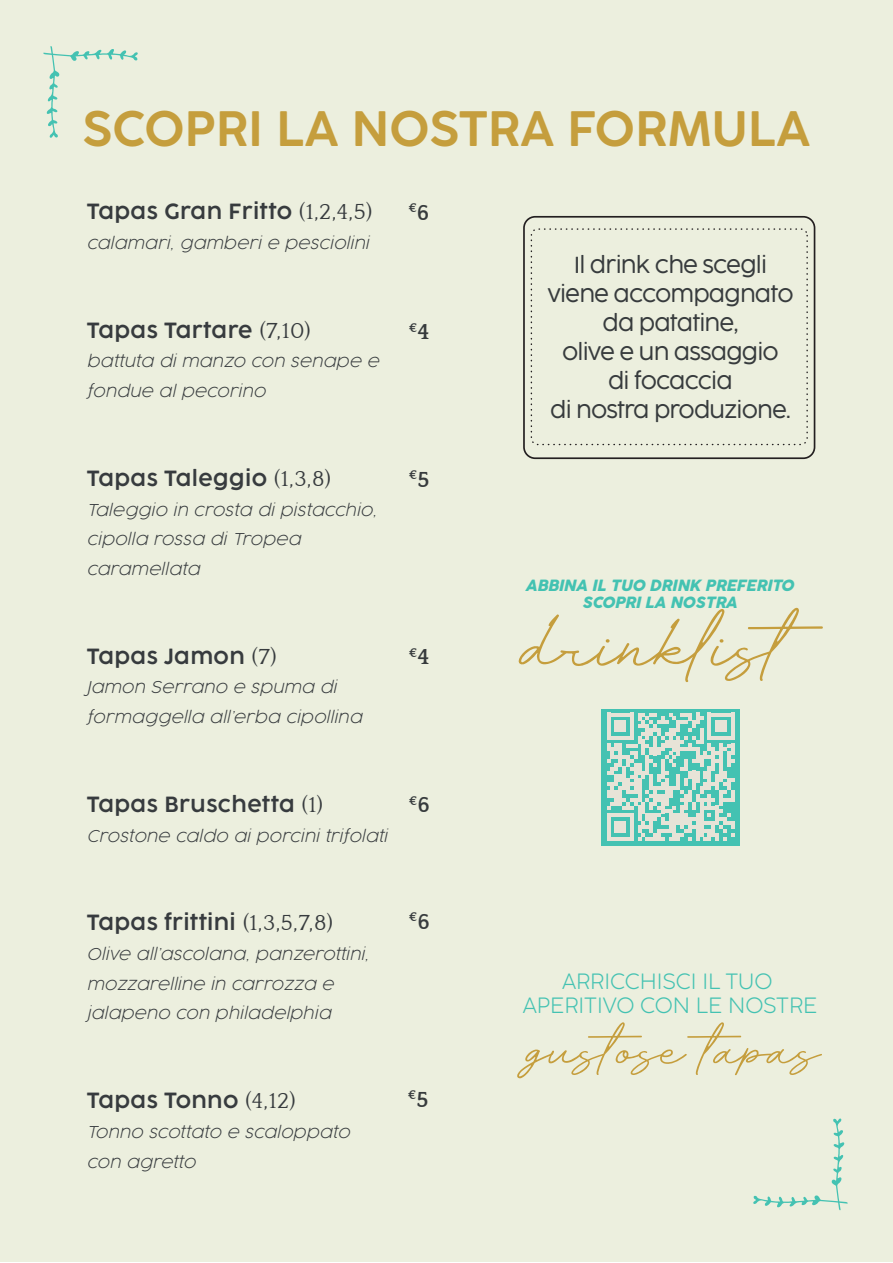
<style>
.page{position:relative;width:893px;height:1263px;background:#fff}
.page>*{position:absolute;margin:0;border:0;box-sizing:border-box;transform-origin:0 0}
.t1{font:77.25px "Velocity DEMO Regular";letter-spacing:-.005em;color:#c59e3d;scale:1.1 1}
.t2{font:55.65px "Velocity DEMO Regular";color:#c59e3d;scale:1.1 1}
.t3{font:300 46.05px "Cocogoose Pro Trial";color:#c59e3d}
.t4{font:300 21.45px/29.1px "Cocogoose Pro Trial";letter-spacing:-.04em;color:#373b3d;text-align:center}
.t5{font:200 20.55px/24.6px "Cocogoose Pro Trial";color:#44c2b2;text-align:center}
.t6{font:300 20.4px "Cocogoose Pro Trial";letter-spacing:.02em;color:#373b3e}
.t7{font:italic 200 16.35px/29.7px "Cocogoose Pro";letter-spacing:.02em;color:#373b3e}
.t8{font:italic 15.45px/17.4px "Cocogoose Pro";letter-spacing:-.02em;color:#44c2b2;text-align:center}
.t9{font:700 13.05px "Quattrocento";color:#373b3d}
.s1{font-family:"Quattrocento";font-weight:400;font-size:22.35px}
.s2{font-size:22.35px}
</style>
<div class="page">
<div style="left:0;top:0;width:893px;height:1262px;background:#ecefde"></div>
<svg style="left:43px;top:46px;width:95px;height:92px"></svg>
<svg style="left:753px;top:1118px;width:95px;height:92px"></svg>
<div style="left:601px;top:709px;width:139px;height:136px;background:#44c2b2"></div>
<svg style="left:607px;top:713px;width:127px;height:127px"></svg>
<div style="left:523px;top:216px;width:292px;height:243px;border:2px solid #231f20;border-radius:11px"></div>
<div style="left:531px;top:228px;width:277px;height:217px;border:1px dashed #231f20;border-radius:6px"></div>
<h3 class="t3" style="left:83px;top:103px;width:729px">SCOPRI LA NOSTRA FORMULA</h3>
<p class="t6" style="left:87px;top:200px;width:287px">Tapas Gran Fritto <span class="s1">(1,2,4,5)</span></p>
<p class="t7" style="left:87px;top:228px;width:283px">calamari, gamberi e pesciolini</p>
<p class="t6" style="left:87px;top:319px;width:225px">Tapas Tartare <span class="s1">(7,10)</span></p>
<p class="t7" style="left:87px;top:346px;width:293px">battuta di manzo con senape e fondue al pecorino</p>
<p class="t6" style="left:87px;top:467px;width:246px">Tapas Taleggio <span class="s1">(1,3,8)</span></p>
<p class="t7" style="left:87px;top:494px;width:291px">Taleggio in crosta di pistacchio, cipolla rossa di Tropea caramellata</p>
<p class="t9" style="left:408px;top:201px;width:22px">€<span class="s2">6</span></p>
<p class="t9" style="left:409px;top:321px;width:22px">€<span class="s2">4</span></p>
<p class="t9" style="left:409px;top:468px;width:22px">€<span class="s2">5</span></p>
<p class="t6" style="left:87px;top:645px;width:191px">Tapas Jamon <span class="s1">(7)</span></p>
<p class="t7" style="left:87px;top:672px;width:277px">Jamon Serrano e spuma di formaggella all’erba cipollina</p>
<p class="t9" style="left:409px;top:645px;width:22px">€<span class="s2">4</span></p>
<p class="t6" style="left:87px;top:793px;width:238px">Tapas Bruschetta <span class="s1">(1)</span></p>
<p class="t7" style="left:87px;top:820px;width:302px">Crostone caldo ai porcini trifolati</p>
<p class="t9" style="left:409px;top:793px;width:22px">€<span class="s2">6</span></p>
<p class="t6" style="left:87px;top:911px;width:248px">Tapas frittini <span class="s1">(1,3,5,7,8)</span></p>
<p class="t7" style="left:87px;top:939px;width:283px">Olive all’ascolana, panzerottini, mozzarelline in carrozza e jalapeno con philadelphia</p>
<p class="t9" style="left:409px;top:910px;width:22px">€<span class="s2">6</span></p>
<p class="t6" style="left:87px;top:1089px;width:210px">Tapas Tonno <span class="s1">(4,12)</span></p>
<p class="t7" style="left:87px;top:1117px;width:265px">Tonno scottato e scaloppato con agretto</p>
<p class="t9" style="left:408px;top:1088px;width:22px">€<span class="s2">5</span></p>
<h3 class="t4" style="left:547px;top:251px;width:248px">Il drink che scegli viene accompagnato da patatine,<br>olive e un assaggio<br>di focaccia<br>di nostra produzione.</h3>
<p class="t8" style="left:525px;top:577px;width:270px">ABBINA IL TUO DRINK PREFERITO<br>SCOPRI LA NOSTRA</p>
<h1 class="t1" style="left:523px;top:601px;width:292px">drinklist</h1>
<p class="t5" style="left:523px;top:969px;width:296px">ARRICCHISCI IL TUO<br>APERITIVO CON LE NOSTRE</p>
<h2 class="t2" style="left:526px;top:1018px;width:268px">gustose tapas</h2>
</div>
